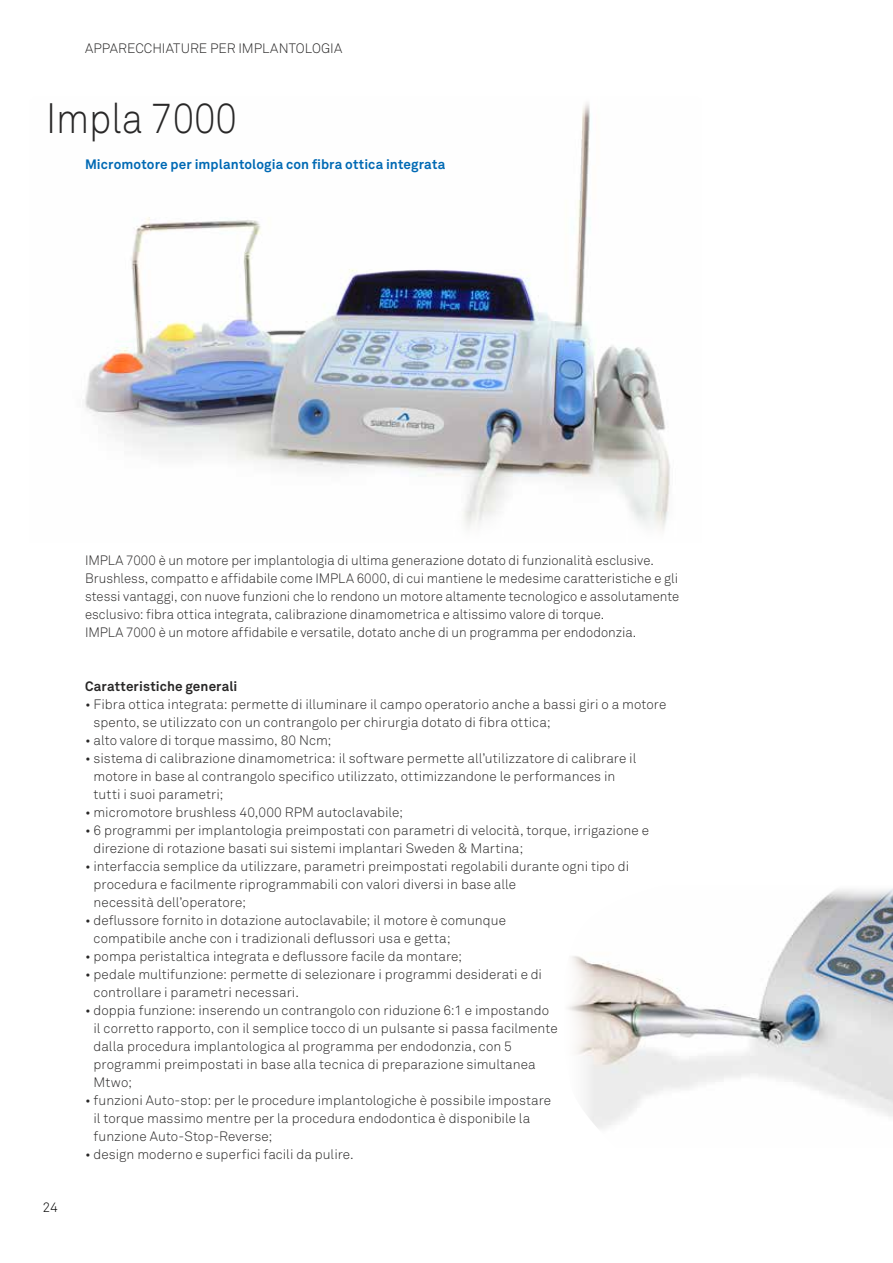
<style>
.page{position:relative;width:893px;height:1263px;background:#fff}
.page>*{position:absolute;margin:0;border:0;box-sizing:border-box;transform-origin:0 0}
.t1{font:42px "Akkurat Light Pro";color:#282727;scale:.9 1}
.t2{font:13.5px/18px "Akkurat Light Pro";color:#282727}
.t3{font:700 13.5px "Akkurat Pro";letter-spacing:.01em;color:#0069b4}
.t4{font:700 13.5px "Akkurat Pro";letter-spacing:.01em;color:#282727}
.t5{font:13.5px "Akkurat Light Pro";color:#000}
</style>
<div class="page">
<img style="left:568px;top:888px;width:325px;height:241px">
<img style="left:85px;top:103px;width:585px;height:427px">
<p class="t2" style="left:85px;top:40px;width:259px">APPARECCHIATURE PER IMPLANTOLOGIA</p>
<h1 class="t1" style="left:46px;top:93px;width:214px">Impla 7000</h1>
<p class="t3" style="left:85px;top:155px;width:362px">Micromotore per implantologia con fibra ottica integrata</p>
<p class="t2" style="left:85px;top:551px;width:596px">IMPLA 7000 è un motore per implantologia di ultima generazione dotato di funzionalità esclusive.<br>Brushless, compatto e affidabile come IMPLA 6000, di cui mantiene le medesime caratteristiche e gli stessi vantaggi, con nuove funzioni che lo rendono un motore altamente tecnologico e assolutamente esclusivo: fibra ottica integrata, calibrazione dinamometrica e altissimo valore di torque.<br>IMPLA 7000 è un motore affidabile e versatile, dotato anche di un programma per endodonzia.</p>
<p class="t5" style="left:43px;top:1199px;width:17px">24</p>
<p class="t4" style="left:85px;top:677px;width:154px">Caratteristiche generali</p>
<p class="t2" style="left:94px;top:695px;width:574px;text-indent:-9px">• Fibra ottica integrata: permette di illuminare il campo operatorio anche a bassi giri o a motore spento, se utilizzato con un contrangolo per chirurgia dotato di fibra ottica;</p>
<p class="t2" style="left:85px;top:731px;width:248px">• alto valore di torque massimo, 80 Ncm;</p>
<p class="t2" style="left:94px;top:749px;width:544px;text-indent:-9px">• sistema di calibrazione dinamometrica: il software permette all’utilizzatore di calibrare il motore in base al contrangolo specifico utilizzato, ottimizzandone le performances in tutti i suoi parametri;</p>
<p class="t2" style="left:85px;top:803px;width:320px">• micromotore brushless 40,000 RPM autoclavabile;</p>
<p class="t2" style="left:94px;top:821px;width:557px;text-indent:-9px">• 6 programmi per implantologia preimpostati con parametri di velocità, torque, irrigazione e direzione di rotazione basati sui sistemi implantari Sweden &amp; Martina;</p>
<p class="t2" style="left:94px;top:857px;width:537px;text-indent:-9px">• interfaccia semplice da utilizzare, parametri preimpostati regolabili durante ogni tipo di procedura e facilmente riprogrammabili con valori diversi in base alle<br>necessità dell’operatore;</p>
<p class="t2" style="left:94px;top:911px;width:414px;text-indent:-9px">• deflussore fornito in dotazione autoclavabile; il motore è comunque compatibile anche con i tradizionali deflussori usa e getta;</p>
<p class="t2" style="left:85px;top:947px;width:379px">• pompa peristaltica integrata e deflussore facile da montare;</p>
<p class="t2" style="left:94px;top:965px;width:450px;text-indent:-9px">• pedale multifunzione: permette di selezionare i programmi desiderati e di controllare i parametri necessari.</p>
<p class="t2" style="left:94px;top:1001px;width:466px;text-indent:-9px">• doppia funzione: inserendo un contrangolo con riduzione 6:1 e impostando il corretto rapporto, con il semplice tocco di un pulsante si passa facilmente dalla procedura implantologica al programma per endodonzia, con 5 programmi preimpostati in base alla tecnica di preparazione simultanea Mtwo;</p>
<p class="t2" style="left:94px;top:1091px;width:459px;text-indent:-9px">• funzioni Auto-stop: per le procedure implantologiche è possibile impostare il torque massimo mentre per la procedura endodontica è disponibile la funzione Auto-Stop-Reverse;</p>
<p class="t2" style="left:85px;top:1145px;width:270px">• design moderno e superfici facili da pulire.</p>
</div>
